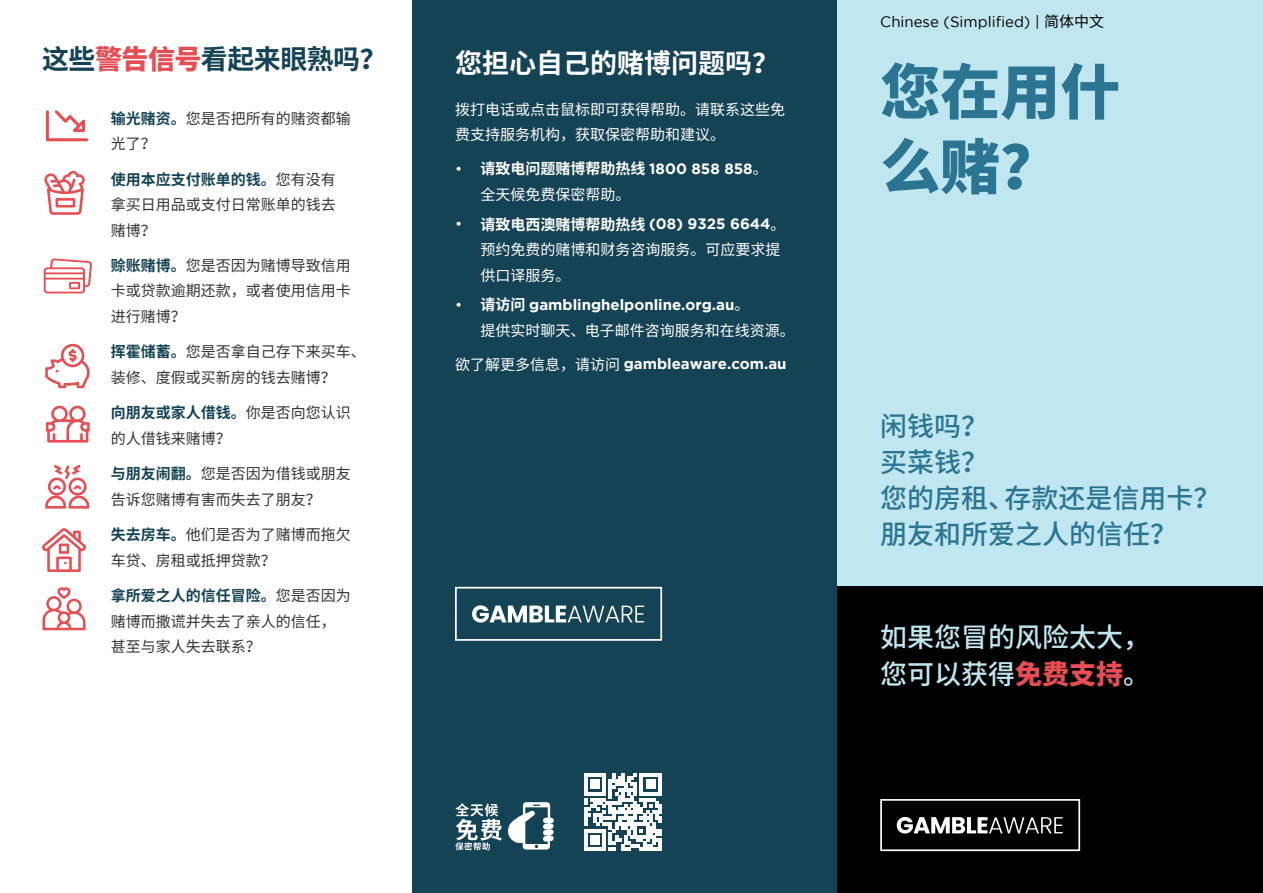
<style>
.page{position:relative;width:1263px;height:893px;background:#fff}
.page>*{position:absolute;margin:0;border:0;box-sizing:border-box;transform-origin:0 0}
.t1{font:900 60px/75px "Noto Sans CJ Ksc";color:#2b7592}
.cover_intro{font:500 27px/36px "Noto Sans CJ Ksc";color:#2b7592}
.cover_intro-2{font:500 27px/37.5px "Noto Sans CJ Ksc";color:#c0e7ef}
.t2{font:700 27px "Noto Sans CJ Ksc";letter-spacing:-.02em;color:#144355}
.t3{font:700 27px "Noto Sans CJ Ksc";color:#fff}
.t4{font:15px/25.5px "Noto Sans CJ Ksc";color:#333334}
.UL{font:15px/25.8px "Noto Sans CJ Ksc";color:#fff}
.UL-2{font:700 15px/26px "Gotham";color:#fff}
.UL-3{font:700 15px/25.5px "Noto Sans CJ Ksc";color:#fff}
.t5{font:15px "Gotham";color:#000}
.s1{font-weight:900;color:#e54e53}
.s2{font-weight:700;color:#144355}
.s3{font-family:"Gotham";font-weight:400}
.s4{font-family:"Gotham"}
.s5{font-weight:400}
.s6{font-weight:700}
.s7{font-family:"Gotham";font-weight:700}
.s8{font-family:"Noto Sans CJ Ksc"}
.s9{font-family:"Noto Sans CJ Ksc";font-weight:400}
</style>
<div class="page">
<div style="left:412px;top:0;width:426px;height:893px;background:#144355"></div>
<div style="left:838px;top:0;width:425px;height:598px;background:#c0e7ef"></div>
<div style="left:838px;top:587px;width:425px;height:306px;background:#000"></div>
<svg style="left:584px;top:773px;width:77px;height:78px"></svg>
<div style="left:880px;top:799px;width:200px;height:52px;border:2px solid #fff"></div>
<svg style="left:897px;top:817px;width:166px;height:16px"></svg>
<div style="left:455px;top:587px;width:207px;height:54px;border:2px solid #fff"></div>
<svg style="left:472px;top:605px;width:172px;height:18px"></svg>
<svg style="left:44px;top:171px;width:41px;height:44px"></svg>
<svg style="left:42px;top:528px;width:44px;height:44px"></svg>
<svg style="left:43px;top:587px;width:43px;height:43px"></svg>
<svg style="left:45px;top:344px;width:45px;height:44px"></svg>
<svg style="left:45px;top:465px;width:44px;height:44px"></svg>
<svg style="left:46px;top:405px;width:44px;height:38px"></svg>
<svg style="left:46px;top:110px;width:42px;height:31px"></svg>
<svg style="left:44px;top:259px;width:48px;height:34px"></svg>
<svg style="left:508px;top:802px;width:46px;height:47px"></svg>
<svg style="left:455px;top:803px;width:47px;height:47px"></svg>
<h1 class="t2" style="left:42px;top:44px;width:346px">这些<span class="s1">警告信号</span>看起来眼熟吗？</h1>
<p class="t4" style="left:111px;top:106px;width:241px"><span class="s2">输光赌资。</span>您是否把所有的赌资都输光了？</p>
<p class="t4" style="left:111px;top:167px;width:226px;text-align:justify"><span class="s2">使用本应支付账单的钱。</span>您有没有拿买日用品或支付日常账单的钱去赌博？</p>
<p class="t4" style="left:111px;top:253px;width:241px;text-align:justify"><span class="s2">赊账赌博。</span>您是否因为赌博导致信用卡或贷款逾期还款，或者使用信用卡进行赌博？</p>
<p class="t4" style="left:111px;top:339px;width:256px"><span class="s2">挥霍储蓄。</span>您是否拿自己存下来买车、装修、度假或买新房的钱去赌博？</p>
<p class="t4" style="left:111px;top:400px;width:241px"><span class="s2">向朋友或家人借钱。</span>你是否向您认识的人借钱来赌博？</p>
<p class="t4" style="left:111px;top:461px;width:241px"><span class="s2">与朋友闹翻。</span>您是否因为借钱或朋友告诉您赌博有害而失去了朋友？</p>
<p class="t4" style="left:111px;top:522px;width:241px"><span class="s2">失去房车。</span>他们是否为了赌博而拖欠车贷、房租或抵押贷款？</p>
<p class="t4" style="left:111px;top:583px;width:241px"><span class="s2">拿所爱之人的信任冒险。</span>您是否因为赌博而撒谎并失去了亲人的信任，甚至与家人失去联系？</p>
<h1 class="t3" style="left:455px;top:47px;width:326px">您担心自己的赌博问题吗？</h1>
<p class="UL" style="left:455px;top:97px;width:332px">拨打电话或点击鼠标即可获得帮助。请联系这些免费支持服务机构，获取保密帮助和建议。</p>
<p class="UL-3" style="left:480px;top:156px;width:289px;text-indent:-26px"><span class="s3">•</span> 请致电问题赌博帮助热线 <span class="s4">1800 858 858</span><span class="s5">。全天候免费保密帮助。</span></p>
<p class="UL" style="left:480px;top:211px;width:307px;text-indent:-26px"><span class="s4">•</span> <span class="s6">请致电西澳赌博帮助热线</span> <span class="s7">(08) 9325 6644</span>。预约免费的赌博和财务咨询服务。可应要求提供口译服务。</p>
<p class="UL-2" style="left:480px;top:291px;width:316px;text-indent:-26px"><span class="s5">•</span> <span class="s8">请访问</span> gamblinghelponline.org.au<span class="s9">。<br>提供实时聊天、电子邮件咨询服务和在线资源。</span></p>
<p class="UL-2" style="left:455px;top:351px;width:333px"><span class="s9">欲了解更多信息，请访问</span> gambleaware.com.au</p>
<p class="t5" style="left:880px;top:13px;width:225px">Chinese (Simplified) | <span class="s8">简体中文</span></p>
<p class="t1" style="left:880px;top:56px;width:241px">您在用什么赌？</p>
<p class="cover_intro" style="left:880px;top:409px;width:342px">闲钱吗？<br>买菜钱？<br>您的房租、存款还是信用卡？朋友和所爱之人的信任？</p>
<p class="cover_intro-2" style="left:880px;top:619px;width:271px">如果您冒的风险太大，您可以获得<span class="s1">免费支持</span>。</p>
</div>
